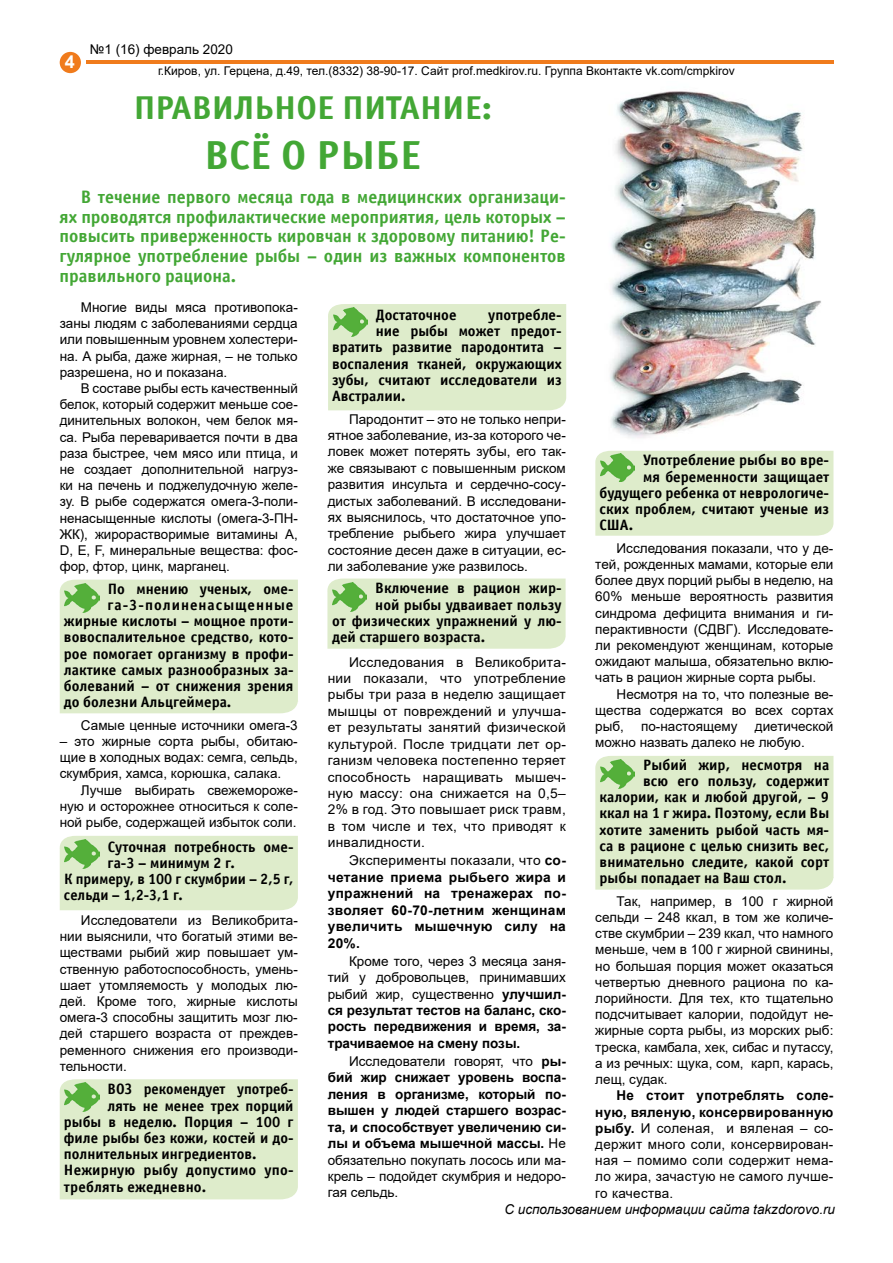
<style>
.page{position:relative;width:893px;height:1263px;background:#fff}
.page>*{position:absolute;margin:0;border:0;box-sizing:border-box;transform-origin:0 0}
.t1{font:700 40.5px "Officina Sans Win C";color:#43a735;scale:1.05 1}
.t2{font:700 33px "Officina Sans Win C";color:#43a735;scale:1.05 1}
.t3{font:700 18px/19.8px "Officina Sans Win C";color:#43a735;text-align:justify}
.t4{font:700 18px "Arial";color:#fffefd}
.t5{font:700 15px "Officina Sans Win C";color:#000}
.t6{font:700 15px "Officina Sans Win C";letter-spacing:.065em;color:#000}
.t7{font:13.5px/16.2px "Arial";color:#000;text-align:justify}
.t8{font:700 13.5px/16.5px "Arial";color:#000;text-align:justify}
.t9{font:italic 13.5px "Arial";color:#000}
.t10{font:12px "Arial";color:#000}
.s1{font-weight:400}
.s2{font-weight:700}
</style>
<div class="page">
<div style="left:595px;top:756px;width:238px;height:134px;background:#deeccb"></div>
<img style="left:610px;top:91px;width:211px;height:347px">
<div style="left:595px;top:451px;width:238px;height:85px;background:#deeccb"></div>
<div style="left:327px;top:578px;width:239px;height:71px;background:#deeccb"></div>
<div style="left:328px;top:304px;width:238px;height:106px;background:#deeccb"></div>
<div style="left:59px;top:1079px;width:239px;height:120px;background:#deeccb"></div>
<div style="left:59px;top:836px;width:239px;height:74px;background:#deeccb"></div>
<div style="left:59px;top:580px;width:239px;height:133px;background:#deeccb"></div>
<hr style="left:86px;top:60px;width:747px;height:4px;background:#f07b1c">
<div style="left:60px;top:52px;width:21px;height:21px;background:#f07b1c;border-radius:50%"></div>
<img style="left:65px;top:583px;width:34px;height:29px">
<img style="left:65px;top:839px;width:34px;height:29px">
<img style="left:65px;top:1083px;width:34px;height:29px">
<img style="left:333px;top:308px;width:34px;height:29px">
<img style="left:333px;top:582px;width:34px;height:29px">
<img style="left:600px;top:453px;width:35px;height:28px">
<img style="left:600px;top:759px;width:35px;height:29px">
<p class="t7" style="left:90px;top:41px;width:144px">№1 (16) февраль 2020</p>
<p class="t10" style="left:158px;top:63px;width:578px">г.Киров, ул. Герцена, д.49, тел.(8332) 38-90-17. Сайт prof.medkirov.ru. Группа Вконтакте vk.com/cmpkirov</p>
<h2 class="t2" style="left:134px;top:89px;width:343px">ПРАВИЛЬНОЕ ПИТАНИЕ:</h2>
<h1 class="t1" style="left:204px;top:132px;width:208px">ВСЁ О РЫБЕ</h1>
<p class="t3" style="left:60px;top:187px;width:508px;text-indent:21px">В течение первого месяца года в медицинских организаци&shy;ях проводятся профилактические мероприятия, цель которых – повысить приверженность кировчан к здоровому питанию! Ре&shy;гулярное употребление рыбы – один из важных компонентов правильного рациона.</p>
<p class="t5" style="left:376px;top:306px;width:82px">Достаточное</p>
<p class="t5" style="left:488px;top:306px;width:75px">употребле-</p>
<p class="t5" style="left:376px;top:323px;width:187px">ние рыбы может предот-</p>
<p class="t5" style="left:332px;top:339px;width:231px">вратить развитие пародонтита –</p>
<p class="t5" style="left:332px;top:355px;width:231px">воспаления тканей, окружающих</p>
<p class="t5" style="left:332px;top:371px;width:231px">зубы, считают исследователи из</p>
<p class="t5" style="left:332px;top:387px;width:75px">Австралии.</p>
<p class="t7" style="left:328px;top:411px;width:240px;text-indent:21px">Пародонтит – это не только непри&shy;ятное заболевание, из-за которого че&shy;ловек может потерять зубы, его так&shy;же связывают с повышенным риском развития инсульта и сердечно-сосу&shy;дистых заболеваний. В исследовани&shy;ях выяснилось, что достаточное упо&shy;требление рыбьего жира улучшает состояние десен даже в ситуации, ес&shy;ли заболевание уже развилось.</p>
<p class="t5" style="left:375px;top:580px;width:188px">Включение в рацион жир-</p>
<p class="t5" style="left:375px;top:596px;width:188px">ной рыбы удваивает пользу</p>
<p class="t5" style="left:332px;top:612px;width:231px">от физических упражнений у лю-</p>
<p class="t5" style="left:332px;top:628px;width:155px">дей старшего возраста.</p>
<p class="t7" style="left:328px;top:653px;width:240px;text-indent:21px">Исследования в Великобрита&shy;нии показали, что употребление рыбы три раза в неделю защищает мышцы от повреждений и улучша&shy;ет результаты занятий физической культурой. После тридцати лет ор&shy;ганизм человека постепенно теряет способность наращивать мышеч&shy;ную массу: она снижается на 0,5– 2% в год. Это повышает риск травм, в том числе и тех, что приводят к инвалидности.</p>
<p class="t8" style="left:328px;top:853px;width:240px;text-indent:21px"><span class="s1">Эксперименты показали, что</span> со&shy;четание приема рыбьего жира и упражнений на тренажерах по&shy;зволяет 60-70-летним женщинам увеличить мышечную силу на 20%.</p>
<p class="t8" style="left:328px;top:953px;width:240px;text-indent:21px"><span class="s1">Кроме того, через 3 месяца заня&shy;тий у добровольцев, принимавших рыбий жир, существенно</span> улучшил&shy;ся результат тестов на баланс, ско&shy;рость передвижения и время, за&shy;трачиваемое на смену позы.</p>
<p class="t8" style="left:328px;top:1053px;width:240px;text-indent:21px"><span class="s1">Исследователи говорят, что</span> ры&shy;бий жир снижает уровень воспа&shy;ления в организме, который по&shy;вышен у людей старшего возрас&shy;та, и способствует увеличению си&shy;лы и объема мышечной массы. <span class="s1">Не обязательно покупать лосось или ма&shy;крель – подойдет скумбрия и недоро&shy;гая сельдь.</span></p>
<p class="t9" style="left:504px;top:1201px;width:332px">С использованием информации сайта takzdorovo.ru</p>
<h3 class="t4" style="left:65px;top:49px;width:12px">4</h3>
<p class="t7" style="left:60px;top:299px;width:240px;text-indent:21px">Многие виды мяса противопока&shy;заны людям с заболеваниями сердца или повышенным уровнем холестери&shy;на. А рыба, даже жирная, – не только разрешена, но и показана.</p>
<p class="t7" style="left:60px;top:380px;width:240px;text-indent:21px">В составе рыбы есть качественный белок, который содержит меньше сое&shy;динительных волокон, чем белок мя&shy;са. Рыба переваривается почти в два раза быстрее, чем мясо или птица, и не создает дополнительной нагруз&shy;ки на печень и поджелудочную желе&shy;зу. В рыбе содержатся омега-3-поли&shy;ненасыщенные кислоты (омега-3-ПН-ЖК), жирорастворимые витамины А, D, Е, F, минеральные вещества: фос&shy;фор, фтор, цинк, марганец.</p>
<p class="t5" style="left:108px;top:580px;width:187px">По мнению ученых, оме-</p>
<p class="t6" style="left:108px;top:596px;width:187px">га-3-полиненасыщенные</p>
<p class="t5" style="left:64px;top:613px;width:231px">жирные кислоты – мощное проти-</p>
<p class="t5" style="left:64px;top:629px;width:231px">вовоспалительное средство, кото-</p>
<p class="t5" style="left:64px;top:645px;width:231px">рое помогает организму в профи-</p>
<p class="t5" style="left:64px;top:661px;width:231px">лактике самых разнообразных за-</p>
<p class="t5" style="left:64px;top:677px;width:231px">болеваний – от снижения зрения</p>
<p class="t5" style="left:64px;top:694px;width:169px">до болезни Альцгеймера.</p>
<p class="t7" style="left:81px;top:717px;width:218px">Самые ценные источники омега-3</p>
<p class="t7" style="left:60px;top:733px;width:240px">– это жирные сорта рыбы, обитаю&shy;щие в холодных водах: семга, сельдь, скумбрия, хамса, корюшка, салака.</p>
<p class="t7" style="left:60px;top:782px;width:240px;text-indent:21px">Лучше выбирать свежемороже&shy;ную и осторожнее относиться к соле&shy;ной рыбе, содержащей избыток соли.</p>
<p class="t5" style="left:108px;top:838px;width:187px">Суточная потребность оме-</p>
<p class="t5" style="left:108px;top:854px;width:129px">га-3 – минимум 2 г.</p>
<p class="t5" style="left:64px;top:870px;width:231px">К примеру, в 100 г скумбрии – 2,5 г,</p>
<p class="t5" style="left:64px;top:887px;width:120px">сельди – 1,2-3,1 г.</p>
<p class="t7" style="left:60px;top:912px;width:240px;text-indent:21px">Исследователи из Великобрита&shy;нии выяснили, что богатый этими ве&shy;ществами рыбий жир повышает ум&shy;ственную работоспособность, умень&shy;шает утомляемость у молодых лю&shy;дей. Кроме того, жирные кислоты омега-3 способны защитить мозг лю&shy;дей старшего возраста от преждев&shy;ременного снижения его производи&shy;тельности.</p>
<p class="t5" style="left:108px;top:1081px;width:187px">ВОЗ рекомендует употреб-</p>
<p class="t5" style="left:108px;top:1097px;width:187px">лять не менее трех порций</p>
<p class="t5" style="left:64px;top:1113px;width:231px">рыбы в неделю. Порция – 100 г</p>
<p class="t5" style="left:64px;top:1129px;width:231px">филе рыбы без кожи, костей и до-</p>
<p class="t5" style="left:64px;top:1145px;width:194px">полнительных ингредиентов.</p>
<p class="t5" style="left:64px;top:1162px;width:231px">Нежирную рыбу допустимо упо-</p>
<p class="t5" style="left:64px;top:1178px;width:144px">треблять ежедневно.</p>
<p class="t5" style="left:643px;top:452px;width:188px">Употребление рыбы во вре-</p>
<p class="t5" style="left:643px;top:468px;width:188px">мя беременности защищает</p>
<p class="t5" style="left:600px;top:484px;width:231px">будущего ребенка от неврологиче-</p>
<p class="t5" style="left:600px;top:500px;width:231px">ских проблем, считают ученые из</p>
<p class="t5" style="left:600px;top:517px;width:35px">США.</p>
<p class="t7" style="left:595px;top:540px;width:240px;text-indent:21px">Исследования показали, что у де&shy;тей, рожденных мамами, которые ели более двух порций рыбы в неделю, на 60% меньше вероятность развития синдрома дефицита внимания и ги&shy;перактивности (СДВГ). Исследовате&shy;ли рекомендуют женщинам, которые ожидают малыша, обязательно вклю&shy;чать в рацион жирные сорта рыбы.</p>
<p class="t7" style="left:595px;top:686px;width:240px;text-indent:21px">Несмотря на то, что полезные ве&shy;щества содержатся во всех сортах рыб,</p>
<p class="t7" style="left:595px;top:718px;width:240px;text-indent:160px">диетической можно назвать далеко не любую.</p>
<p class="t5" style="left:643px;top:756px;width:188px">Рыбий жир, несмотря на</p>
<p class="t5" style="left:643px;top:772px;width:188px">всю его пользу, содержит</p>
<p class="t5" style="left:600px;top:789px;width:231px">калории, как и любой другой, – 9</p>
<p class="t5" style="left:600px;top:805px;width:231px">ккал на 1 г жира. Поэтому, если Вы</p>
<p class="t5" style="left:600px;top:821px;width:231px">хотите заменить рыбой часть мя-</p>
<p class="t5" style="left:600px;top:837px;width:231px">са в рационе с целью снизить вес,</p>
<p class="t5" style="left:600px;top:853px;width:231px">внимательно следите, какой сорт</p>
<p class="t5" style="left:600px;top:870px;width:188px">рыбы попадает на Ваш стол.</p>
<p class="t7" style="left:595px;top:893px;width:240px;text-indent:21px">Так, например, в 100 г жирной сельди – 248 ккал, в том же количе&shy;стве скумбрии – 239 ккал, что намного меньше, чем в 100 г жирной свинины, но большая порция может оказаться четвертью дневного рациона по ка&shy;лорийности. Для тех, кто тщательно подсчитывает калории, подойдут не&shy;жирные сорта рыбы, из морских рыб: треска, камбала, хек, сибас и путассу, а из речных: щука, сом, карп, карась, лещ, судак.</p>
<p class="t7" style="left:595px;top:1087px;width:240px;text-indent:21px"><span class="s2">Не стоит употреблять соле&shy;ную, вяленую, консервированную рыбу.</span> И соленая, и вяленая – со&shy;держит много соли, консервирован&shy;ная – помимо соли содержит нема&shy;ло жира, зачастую не самого лучше&shy;го качества.</p>
<p class="t7" style="left:641px;top:718px;width:98px">по-настоящему</p>
</div>
